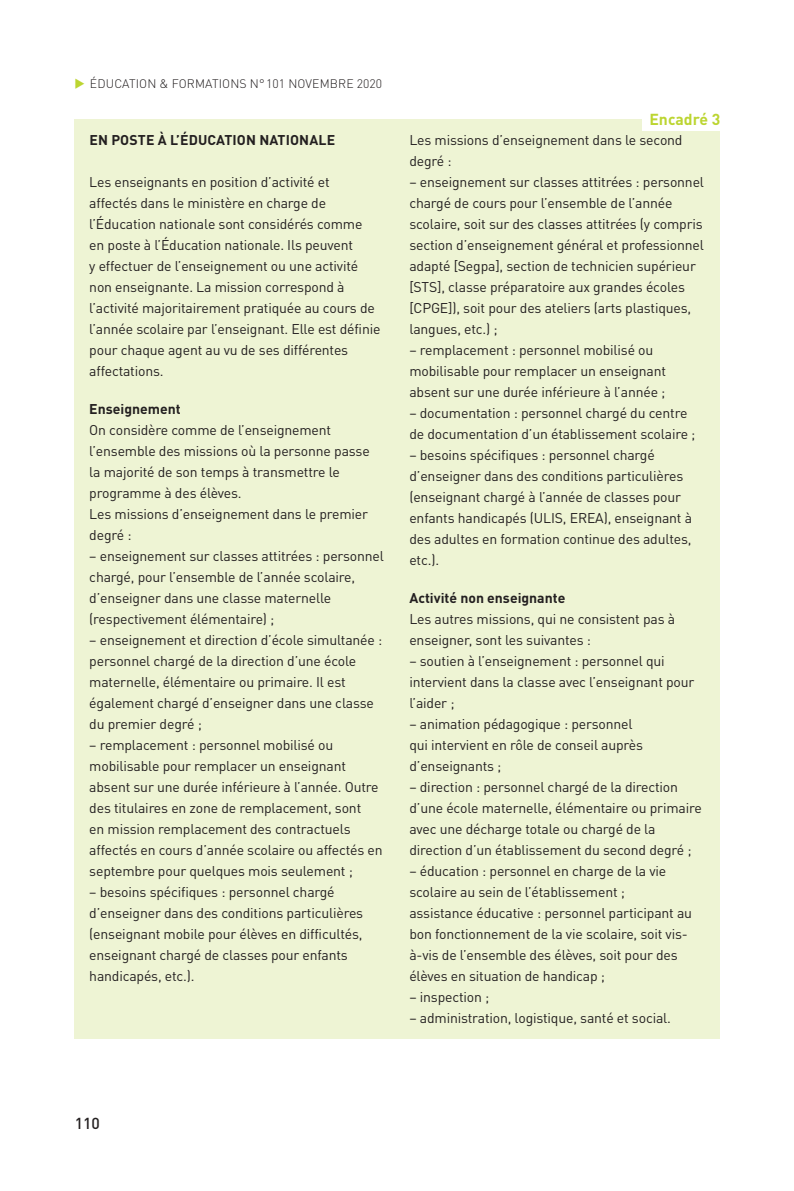
<style>
.page{position:relative;width:794px;height:1191px;background:#fff}
.page>*{position:absolute;margin:0;border:0;box-sizing:border-box;transform-origin:0 0}
.Filet_fin_d_article{font:700 15.75px "DINOT";color:#bcd531}
.t1{font:500 15.75px "DINOT";color:#231f20}
._05_TexteEncadre{font:14px/21px "DINOT";letter-spacing:-.01em;color:#231f20}
._07_Titre2Encadre{font:700 14px "DINOT";color:#231f20}
._06_Titre1Encadre{font:700 14px "DINOT";letter-spacing:.01em;color:#231f20}
.Titre_courant__gauch{font:300 12.25px "DINOT";letter-spacing:.01em;color:#231f20}
.s1{color:#bcd531}
</style>
<div class="page">
<div style="left:74px;top:119px;width:645px;height:920px;background:#eef4d4"></div>
<div style="left:642px;top:108px;width:85px;height:22px;background:#fff"></div>
<p class="Titre_courant__gauch" style="left:74px;top:76px;width:309px"><span class="s1">◆</span> ÉDUCATION &amp; FORMATIONS N°101 NOVEMBRE 2020</p>
<p class="_06_Titre1Encadre" style="left:89px;top:130px;width:247px">EN POSTE À L’ÉDUCATION NATIONALE</p>
<p class="_05_TexteEncadre" style="left:89px;top:171px;width:293px">Les enseignants en position d’activité et affectés dans le ministère en charge de l’Éducation nationale sont considérés comme en poste à l’Éducation nationale. Ils peuvent<br>y effectuer de l’enseignement ou une activité non enseignante. La mission correspond à l’activité majoritairement pratiquée au cours de l’année scolaire par l’enseignant. Elle est définie pour chaque agent au vu de ses différentes affectations.</p>
<p class="_07_Titre2Encadre" style="left:89px;top:399px;width:93px">Enseignement</p>
<p class="_05_TexteEncadre" style="left:89px;top:419px;width:282px">On considère comme de l’enseignement l’ensemble des missions où la personne passe la majorité de son temps à transmettre le programme à des élèves.</p>
<p class="_05_TexteEncadre" style="left:89px;top:503px;width:280px">Les missions d’enseignement dans le premier degré :</p>
<p class="_05_TexteEncadre" style="left:89px;top:545px;width:296px">− enseignement sur classes attitrées : personnel chargé, pour l’ensemble de l’année scolaire, d’enseigner dans une classe maternelle (respectivement élémentaire) ;</p>
<p class="_05_TexteEncadre" style="left:89px;top:629px;width:294px">− enseignement et direction d’école simultanée : personnel chargé de la direction d’une école maternelle, élémentaire ou primaire. Il est également chargé d’enseigner dans une classe du premier degré ;</p>
<p class="_05_TexteEncadre" style="left:89px;top:734px;width:295px">− remplacement : personnel mobilisé ou mobilisable pour remplacer un enseignant absent sur une durée inférieure à l’année. Outre des titulaires en zone de remplacement, sont<br>en mission remplacement des contractuels affectés en cours d’année scolaire ou affectés en septembre pour quelques mois seulement ;</p>
<p class="_05_TexteEncadre" style="left:89px;top:881px;width:275px">− besoins spécifiques : personnel chargé d’enseigner dans des conditions particulières (enseignant mobile pour élèves en difficultés, enseignant chargé de classes pour enfants handicapés, etc.).</p>
<p class="Filet_fin_d_article" style="left:649px;top:109px;width:72px">Encadré 3</p>
<p class="_05_TexteEncadre" style="left:409px;top:129px;width:275px">Les missions d’enseignement dans le second degré :</p>
<p class="_05_TexteEncadre" style="left:409px;top:171px;width:296px">− enseignement sur classes attitrées : personnel chargé de cours pour l’ensemble de l’année scolaire, soit sur des classes attitrées (y compris section d’enseignement général et professionnel adapté [Segpa], section de technicien supérieur [STS], classe préparatoire aux grandes écoles [CPGE]), soit pour des ateliers (arts plastiques, langues, etc.) ;</p>
<p class="_05_TexteEncadre" style="left:409px;top:339px;width:258px">− remplacement : personnel mobilisé ou mobilisable pour remplacer un enseignant absent sur une durée inférieure à l’année ;</p>
<p class="_05_TexteEncadre" style="left:409px;top:402px;width:287px">− documentation : personnel chargé du centre de documentation d’un établissement scolaire ;</p>
<p class="_05_TexteEncadre" style="left:409px;top:444px;width:284px">− besoins spécifiques : personnel chargé d’enseigner dans des conditions particulières (enseignant chargé à l’année de classes pour enfants handicapés (ULIS, EREA), enseignant à des adultes en formation continue des adultes, etc.).</p>
<p class="_07_Titre2Encadre" style="left:409px;top:588px;width:157px">Activité non enseignante</p>
<p class="_05_TexteEncadre" style="left:409px;top:608px;width:267px">Les autres missions, qui ne consistent pas à enseigner, sont les suivantes :</p>
<p class="_05_TexteEncadre" style="left:409px;top:650px;width:286px">− soutien à l’enseignement : personnel qui intervient dans la classe avec l’enseignant pour l’aider ;</p>
<p class="_05_TexteEncadre" style="left:409px;top:713px;width:235px">− animation pédagogique : personnel qui intervient en rôle de conseil auprès d’enseignants ;</p>
<p class="_05_TexteEncadre" style="left:409px;top:776px;width:294px">− direction : personnel chargé de la direction d’une école maternelle, élémentaire ou primaire avec une décharge totale ou chargé de la direction d’un établissement du second degré ;</p>
<p class="_05_TexteEncadre" style="left:409px;top:860px;width:258px">− éducation : personnel en charge de la vie scolaire au sein de l’établissement ;</p>
<p class="_05_TexteEncadre" style="left:409px;top:902px;width:284px">assistance éducative : personnel participant au bon fonctionnement de la vie scolaire, soit vis&shy;à-vis de l’ensemble des élèves, soit pour des élèves en situation de handicap ;</p>
<p class="_05_TexteEncadre" style="left:409px;top:986px;width:81px">− inspection ;</p>
<p class="_05_TexteEncadre" style="left:409px;top:1007px;width:263px">− administration, logistique, santé et social.</p>
<p class="t1" style="left:75px;top:1112px;width:27px">110</p>
</div>
